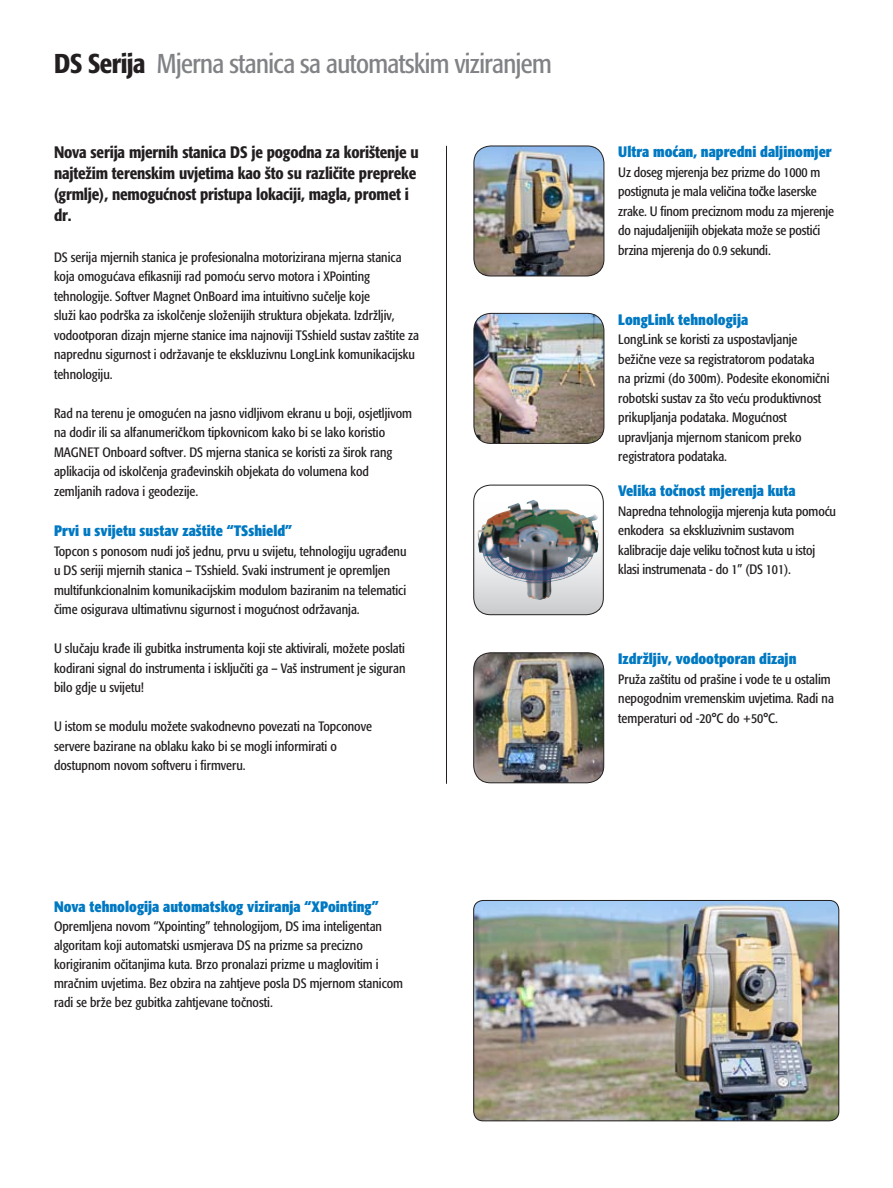
<style>
.page{position:relative;width:893px;height:1188px;background:#fff}
.page>*{position:absolute;margin:0;border:0;box-sizing:border-box;transform-origin:0 0}
.t1{font:condensed 27px "Formata Pro";letter-spacing:-.02em;color:#808285}
.t2{font:500 condensed 16.5px/21px "Formata Pro";letter-spacing:-.01em;color:#231f20}
.t3{font:700 condensed 15px "Formata Pro";color:#0079c2}
.t4{font:condensed 13.5px/19.5px "Formata Pro";color:#231f20}
.s1{font-weight:500;color:#231f20}
</style>
<div class="page">
<hr style="left:446px;top:146px;width:1px;height:638px;background:#231f20">
<img style="left:474px;top:313px;width:130px;height:130px">
<div style="left:474px;top:313px;width:130px;height:131px;border:1px solid #231f20;border-radius:17px"></div>
<img style="left:474px;top:653px;width:130px;height:130px">
<div style="left:473px;top:653px;width:131px;height:130px;border:1px solid #231f20;border-radius:17px"></div>
<img style="left:474px;top:146px;width:130px;height:130px">
<div style="left:474px;top:146px;width:130px;height:130px;border:1px solid #231f20;border-radius:17px"></div>
<img style="left:475px;top:900px;width:364px;height:221px">
<div style="left:473px;top:900px;width:366px;height:221px;border:1px solid #231f20;border-radius:10px"></div>
<svg style="left:474px;top:485px;width:129px;height:130px"></svg>
<div style="left:473px;top:485px;width:130px;height:130px;border:1px solid #231f20;border-radius:17px"></div>
<img style="left:477px;top:500px;width:123px;height:100px">
<h1 class="t1" style="left:54px;top:46px;width:499px"><span class="s1">DS Serija</span> Mjerna stanica sa automatskim viziranjem</h1>
<p class="t2" style="left:54px;top:142px;width:366px">Nova serija mjernih stanica DS je pogodna za korištenje u najtežim terenskim uvjetima kao što su različite prepreke (grmlje), nemogućnost pristupa lokaciji, magla, promet i dr.</p>
<p class="t4" style="left:54px;top:247px;width:367px">DS serija mjernih stanica je profesionalna motorizirana mjerna stanica koja omogućava efikasniji rad pomoću servo motora i XPointing tehnologije. Softver Magnet OnBoard ima intuitivno sučelje koje<br>služi kao podrška za iskolčenje složenijih struktura objekata. Izdržljiv, vodootporan dizajn mjerne stanice ima najnoviji TSshield sustav zaštite za naprednu sigurnost i održavanje te ekskluzivnu LongLink komunikacijsku tehnologiju.</p>
<p class="t4" style="left:54px;top:403px;width:359px">Rad na terenu je omogućen na jasno vidljivom ekranu u boji, osjetljivom na dodir ili sa alfanumeričkom tipkovnicom kako bi se lako koristio MAGNET Onboard softver. DS mjerna stanica se koristi za širok rang aplikacija od iskolčenja građevinskih objekata do volumena kod zemljanih radova i geodezije.</p>
<p class="t3" style="left:54px;top:521px;width:240px">Prvi u svijetu sustav zaštite “TSshield”</p>
<p class="t4" style="left:54px;top:541px;width:354px">Topcon s ponosom nudi još jednu, prvu u svijetu, tehnologiju ugrađenu u DS seriji mjernih stanica – TSshield. Svaki instrument je opremljen multifunkcionalnim komunikacijskim modulom baziranim na telematici čime osigurava ultimativnu sigurnost i mogućnost održavanja.</p>
<p class="t4" style="left:54px;top:639px;width:353px;text-align:justify">U slučaju krađe ili gubitka instrumenta koji ste aktivirali, možete poslati kodirani signal do instrumenta i isključiti ga – Vaš instrument je siguran bilo gdje u svijetu!</p>
<p class="t4" style="left:54px;top:717px;width:319px">U istom se modulu možete svakodnevno povezati na Topconove servere bazirane na oblaku kako bi se mogli informirati o dostupnom novom softveru i firmveru.</p>
<p class="t3" style="left:54px;top:897px;width:326px">Nova tehnologija automatskog viziranja “XPointing”</p>
<p class="t4" style="left:54px;top:916px;width:351px">Opremljena novom “Xpointing” tehnologijom, DS ima inteligentan algoritam koji automatski usmjerava DS na prizme sa precizno korigiranim očitanjima kuta. Brzo pronalazi prizme u maglovitim i mračnim uvjetima. Bez obzira na zahtjeve posla DS mjernom stanicom radi se brže bez gubitka zahtjevane točnosti.</p>
<p class="t3" style="left:618px;top:142px;width:215px">Ultra moćan, napredni daljinomjer</p>
<p class="t4" style="left:618px;top:162px;width:217px">Uz doseg mjerenja bez prizme do 1000 m postignuta je mala veličina točke laserske zrake. U finom preciznom modu za mjerenje do najudaljenijih objekata može se postići brzina mjerenja do 0.9 sekundi.</p>
<p class="t3" style="left:618px;top:310px;width:132px">LongLink tehnologija</p>
<p class="t4" style="left:618px;top:330px;width:213px">LongLink se koristi za uspostavljanje bežične veze sa registratorom podataka na prizmi (do 300m). Podesite ekonomični robotski sustav za što veću produktivnost prikupljanja podataka. Mogućnost upravljanja mjernom stanicom preko registratora podataka.</p>
<p class="t3" style="left:618px;top:481px;width:179px">Velika točnost mjerenja kuta</p>
<p class="t4" style="left:618px;top:501px;width:219px">Napredna tehnologija mjerenja kuta pomoću enkodera sa ekskluzivnim sustavom kalibracije daje veliku točnost kuta u istoj klasi instrumenata - do 1” (DS 101).</p>
<p class="t3" style="left:618px;top:649px;width:180px">Izdržljiv, vodootporan dizajn</p>
<p class="t4" style="left:618px;top:669px;width:217px">Pruža zaštitu od prašine i vode te u ostalim nepogodnim vremenskim uvjetima. Radi na temperaturi od -20°C do +50°C.</p>
</div>
